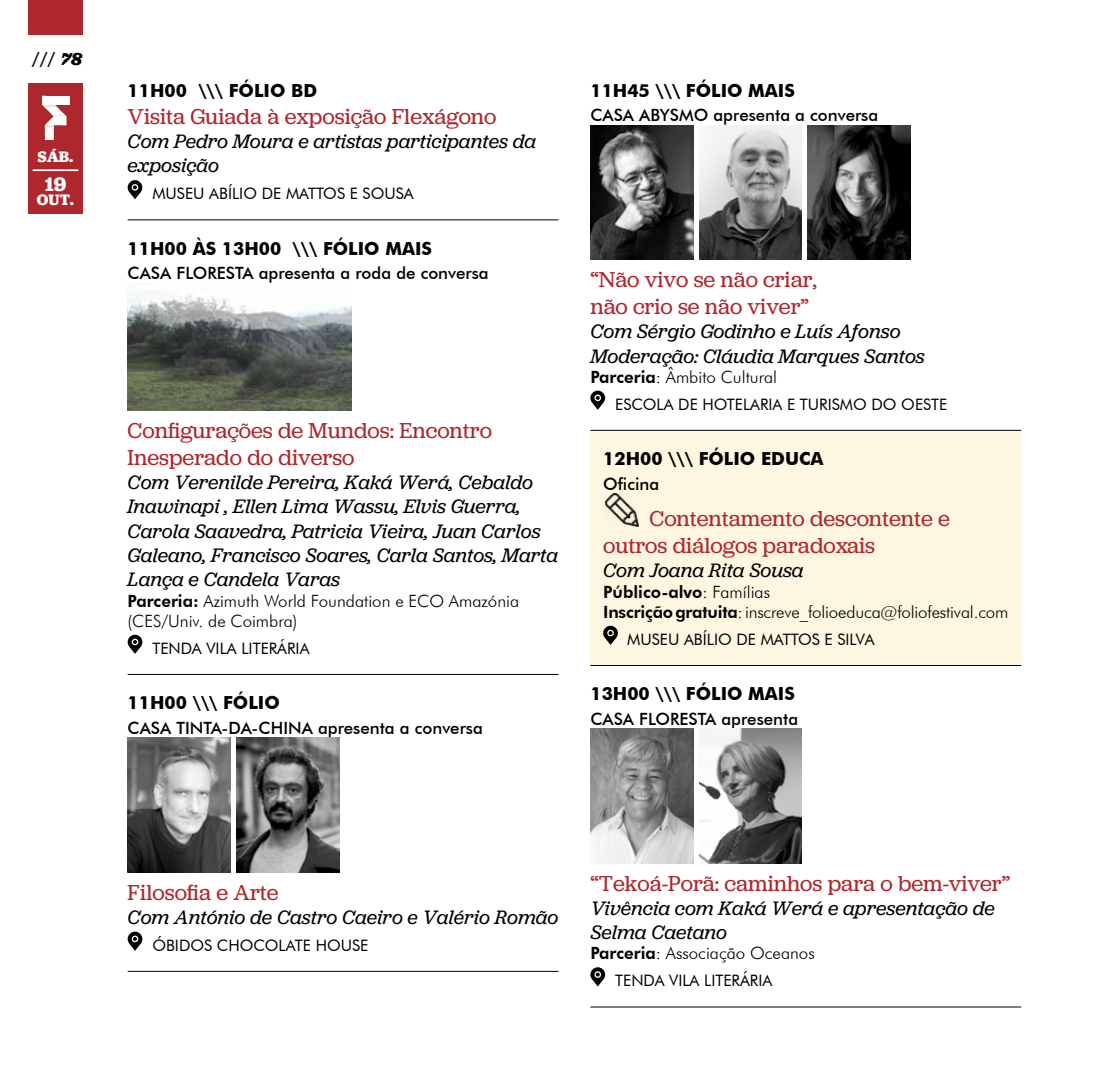
<style>
.page{position:relative;width:1117px;height:1085px;background:#fff}
.page>*{position:absolute;margin:0;border:0;box-sizing:border-box;transform-origin:0 0}
.t1{font:22.5px/27px "Jubilat";color:#ae272d}
.t2{font:italic 20.25px/24.3px "Jubilat";color:#000}
.t3{font:700 20.25px "Jubilat";color:#fff}
.t4{font:700 18px "Futura BT";color:#000}
.t5{font:500 18px "Futura BT";color:#000}
.t6{font:300 16.88px/20.2px "Futura BT";color:#000}
.t7{font:500 16.88px "Futura BT";color:#000}
.t8{font:15.75px "Futura BT";color:#000}
.t9{font:700 15.75px "Jubilat";color:#fff}
.s1{font-family:"Jubilat";font-weight:700;font-style:italic}
.s2{font-weight:800}
</style>
<div class="page">
<div style="left:590px;top:431px;width:430px;height:234px;background:#fdf7e1"></div>
<div style="left:28px;top:83px;width:55px;height:130px;background:#ae272d"></div>
<div style="left:42px;top:96px;width:27px;height:9px;background:#fff"></div>
<svg style="left:42px;top:105px;width:24px;height:35px"></svg>
<hr style="left:33px;top:169px;width:45px;height:2px;background:#fff">
<div style="left:28px;top:0;width:55px;height:34px;background:#ae272d"></div>
<svg style="left:128px;top:180px;width:14px;height:19px"></svg>
<hr style="left:128px;top:219px;width:430px;height:1px;background:#000">
<img style="left:128px;top:292px;width:223px;height:118px">
<svg style="left:128px;top:634px;width:14px;height:19px"></svg>
<hr style="left:128px;top:674px;width:430px;height:1px;background:#000">
<img style="left:128px;top:737px;width:102px;height:134px">
<img style="left:236px;top:737px;width:103px;height:135px">
<svg style="left:128px;top:931px;width:14px;height:19px"></svg>
<hr style="left:128px;top:970px;width:430px;height:1px;background:#000">
<img style="left:590px;top:125px;width:103px;height:135px">
<img style="left:699px;top:125px;width:102px;height:135px">
<img style="left:807px;top:125px;width:103px;height:135px">
<svg style="left:590px;top:390px;width:15px;height:20px"></svg>
<hr style="left:590px;top:430px;width:430px;height:1px;background:#000">
<img style="left:605px;top:493px;width:33px;height:33px">
<svg style="left:603px;top:625px;width:14px;height:20px"></svg>
<hr style="left:590px;top:665px;width:430px;height:1px;background:#000">
<img style="left:590px;top:728px;width:103px;height:135px">
<img style="left:699px;top:728px;width:102px;height:135px">
<svg style="left:590px;top:967px;width:15px;height:19px"></svg>
<hr style="left:590px;top:1006px;width:430px;height:1px;background:#000">
<p class="t5" style="left:32px;top:47px;width:51px">/// <span class="s1">78</span></p>
<p class="t9" style="left:38px;top:146px;width:37px">SÁB.</p>
<p class="t3" style="left:45px;top:171px;width:23px">19</p>
<p class="t9" style="left:37px;top:189px;width:39px">OUT.</p>
<p class="t4" style="left:128px;top:79px;width:191px">11H00 \\\ FÓLIO BD</p>
<p class="t1" style="left:128px;top:102px;width:370px">Visita Guiada à exposição Flexágono</p>
<p class="t2" style="left:128px;top:128px;width:410px">Com Pedro Moura e artistas participantes da exposição</p>
<p class="t8" style="left:152px;top:184px;width:263px">MUSEU ABÍLIO DE MATTOS E SOUSA</p>
<p class="t4" style="left:128px;top:237px;width:306px">11H00 ÀS 13H00 \\\ FÓLIO MAIS</p>
<p class="t7" style="left:128px;top:263px;width:362px">CASA FLORESTA apresenta a roda de conversa</p>
<p class="t1" style="left:128px;top:416px;width:366px">Configurações de Mundos: Encontro<br>Inesperado do diverso</p>
<p class="t2" style="left:128px;top:469px;width:432px">Com Verenilde Pereira, Kaká Werá, Cebaldo Inawinapi , Ellen Lima Wassu, Elvis Guerra, Carola Saavedra, Patricia Vieira, Juan Carlos Galeano, Francisco Soares, Carla Santos, Marta Lança e Candela Varas</p>
<p class="t6" style="left:128px;top:590px;width:393px"><span class="s2">Parceria:</span> Azimuth World Foundation e ECO Amazónia (CES/Univ. de Coimbra)</p>
<p class="t8" style="left:152px;top:638px;width:158px">TENDA VILA LITERÁRIA</p>
<p class="t4" style="left:128px;top:691px;width:154px">11H00 \\\ FÓLIO</p>
<p class="t7" style="left:128px;top:717px;width:357px">CASA TINTA-DA-CHINA apresenta a conversa</p>
<p class="t4" style="left:590px;top:79px;width:206px">11H45 \\\ FÓLIO MAIS</p>
<p class="t7" style="left:590px;top:105px;width:289px">CASA ABYSMO apresenta a conversa</p>
<p class="t1" style="left:590px;top:265px;width:228px">“Não vivo se não criar, não crio se não viver”</p>
<p class="t2" style="left:590px;top:318px;width:336px">Com Sérgio Godinho e Luís Afonso<br>Moderação: Cláudia Marques Santos</p>
<p class="t6" style="left:590px;top:366px;width:188px"><span class="s2">Parceria</span>: Âmbito Cultural</p>
<p class="t8" style="left:615px;top:394px;width:334px">ESCOLA DE HOTELARIA E TURISMO DO OESTE</p>
<p class="t4" style="left:603px;top:448px;width:222px">12H00 \\\ FÓLIO EDUCA</p>
<p class="t7" style="left:603px;top:473px;width:58px">Oficina</p>
<p class="t1" style="left:603px;top:504px;width:348px;text-indent:46px">Contentamento descontente e outros diálogos paradoxais</p>
<p class="t2" style="left:603px;top:557px;width:202px">Com Joana Rita Sousa</p>
<p class="t6" style="left:603px;top:581px;width:406px"><span class="s2">Público-alvo</span>: Famílias<br><span class="s2">Inscrição gratuita</span>: inscreve_folioeduca@foliofestival.com</p>
<p class="t8" style="left:627px;top:629px;width:249px">MUSEU ABÍLIO DE MATTOS E SILVA</p>
<p class="t4" style="left:590px;top:683px;width:206px">13H00 \\\ FÓLIO MAIS</p>
<p class="t7" style="left:590px;top:708px;width:209px">CASA FLORESTA apresenta</p>
<p class="t1" style="left:128px;top:877px;width:152px">Filosofia e Arte</p>
<p class="t2" style="left:128px;top:904px;width:432px">Com António de Castro Caeiro e Valério Romão</p>
<p class="t8" style="left:152px;top:935px;width:217px">ÓBIDOS CHOCOLATE HOUSE</p>
<p class="t1" style="left:590px;top:868px;width:421px">“Tekoá-Porã: caminhos para o bem-viver”</p>
<p class="t2" style="left:590px;top:895px;width:406px">Vivência com Kaká Werá e apresentação de<br>Selma Caetano</p>
<p class="t6" style="left:590px;top:943px;width:226px"><span class="s2">Parceria</span>: Associação Oceanos</p>
<p class="t8" style="left:615px;top:971px;width:158px">TENDA VILA LITERÁRIA</p>
</div>
